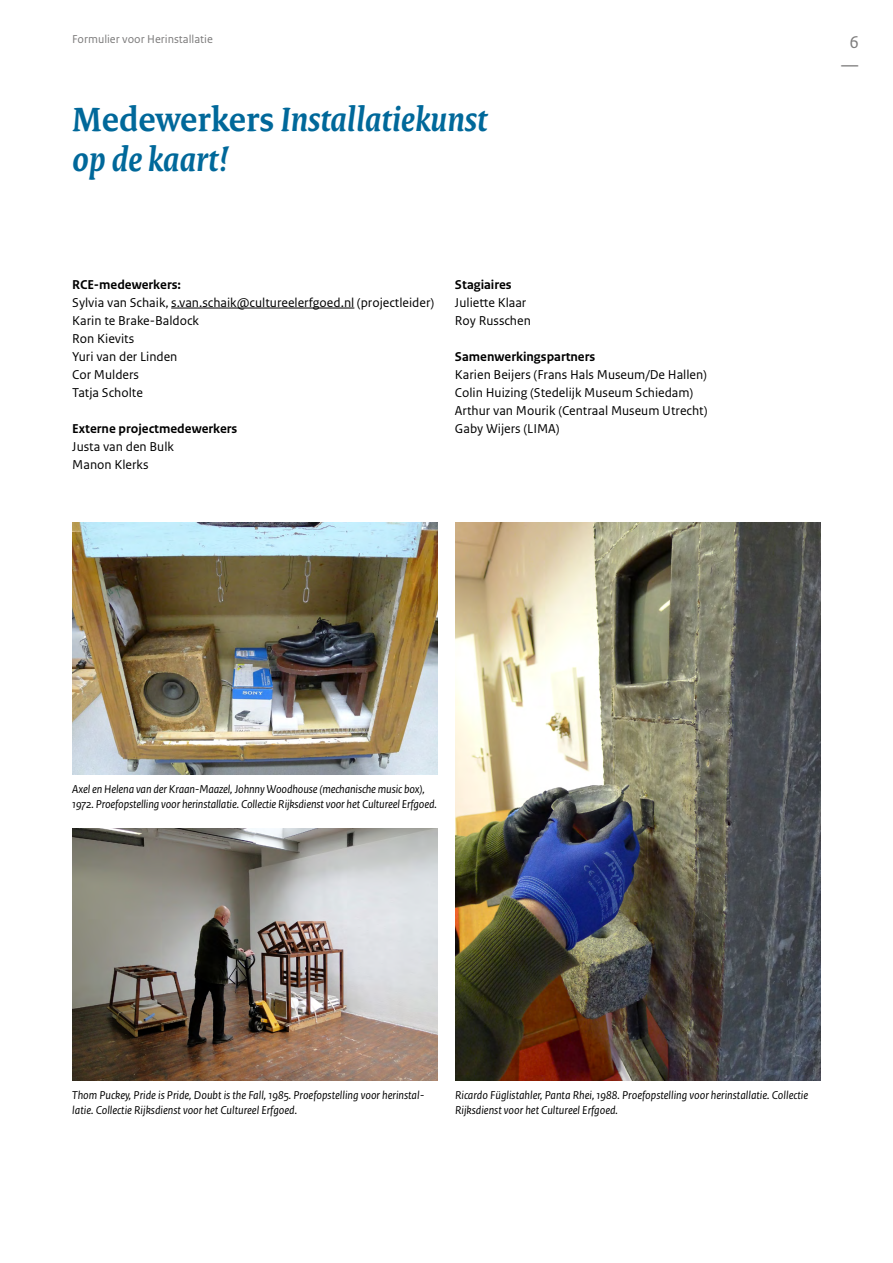
<style>
.page{position:relative;width:893px;height:1263px;background:#fff}
.page>*{position:absolute;margin:0;border:0;box-sizing:border-box;transform-origin:0 0}
.H2_Header_groot{font:italic 700 36px/40.5px "Rijksoverheid Serif";color:#00689a}
.t1{font:18px/22.5px "Rijksoverheid Sans Text";color:#7c7b7b;text-align:center}
.P_06_RCE_Broodtekst_Sans{font:13.5px/18px "Rijksoverheid Sans Text";color:#000}
.P_04_RCE_Tussenkop_Zwart{font:700 13.5px "Rijksoverheid Sans Text";color:#000}
.t2{font:italic 12px/15px "Rijksoverheid Sans Text";color:#000}
.t3{font:12px "Rijksoverheid Sans Text Regular 2";color:#7c7b7b}
.s1{font-style:normal}
</style>
<div class="page">
<hr style="left:171px;top:308px;width:183px;height:1px;background:#000">
<img style="left:72px;top:523px;width:366px;height:252px">
<img style="left:72px;top:829px;width:366px;height:252px">
<img style="left:455px;top:523px;width:366px;height:558px">
<p class="t3" style="left:72px;top:32px;width:142px">Formulier voor Herinstallatie</p>
<h2 class="H2_Header_groot" style="left:72px;top:99px;width:416px"><span class="s1">Medewerkers</span> Installatiekunst op de kaart!</h2>
<p class="P_04_RCE_Tussenkop_Zwart" style="left:72px;top:277px;width:110px">RCE-medewerkers:</p>
<p class="P_06_RCE_Broodtekst_Sans" style="left:72px;top:294px;width:364px">Sylvia van Schaik, s.van.schaik@cultureelerfgoed.nl (projectleider)<br>Karin te Brake-Baldock<br>Ron Kievits<br>Yuri van der Linden<br>Cor Mulders<br>Tatja Scholte</p>
<p class="P_04_RCE_Tussenkop_Zwart" style="left:72px;top:421px;width:167px">Externe projectmedewerkers</p>
<p class="P_06_RCE_Broodtekst_Sans" style="left:72px;top:438px;width:103px">Justa van den Bulk<br>Manon Klerks</p>
<p class="P_04_RCE_Tussenkop_Zwart" style="left:455px;top:277px;width:58px">Stagiaires</p>
<p class="P_06_RCE_Broodtekst_Sans" style="left:455px;top:294px;width:77px">Juliette Klaar<br>Roy Russchen</p>
<p class="P_04_RCE_Tussenkop_Zwart" style="left:455px;top:349px;width:142px">Samenwerkingspartners</p>
<p class="P_06_RCE_Broodtekst_Sans" style="left:455px;top:366px;width:254px">Karien Beijers (Frans Hals Museum/De Hallen)<br>Colin Huizing (Stedelijk Museum Schiedam)<br>Arthur van Mourik (Centraal Museum Utrecht)<br>Gaby Wijers (LIMA)</p>
<h2 class="t1" style="left:841px;top:31px;width:19px">6 —</h2>
<p class="t2" style="left:72px;top:782px;width:366px">Axel en Helena van der Kraan-Maazel, Johnny Woodhouse (mechanische music box),<br>1972. Proefopstelling voor herinstallatie. Collectie Rijksdienst voor het Cultureel Erfgoed.</p>
<p class="t2" style="left:72px;top:1088px;width:354px">Thom Puckey, Pride is Pride, Doubt is the Fall, 1985. Proefopstelling voor herinstal&shy;latie. Collectie Rijksdienst voor het Cultureel Erfgoed.</p>
<p class="t2" style="left:455px;top:1088px;width:355px">Ricardo Füglistahler, Panta Rhei, 1988. Proefopstelling voor herinstallatie. Collectie<br>Rijksdienst voor het Cultureel Erfgoed.</p>
</div>
